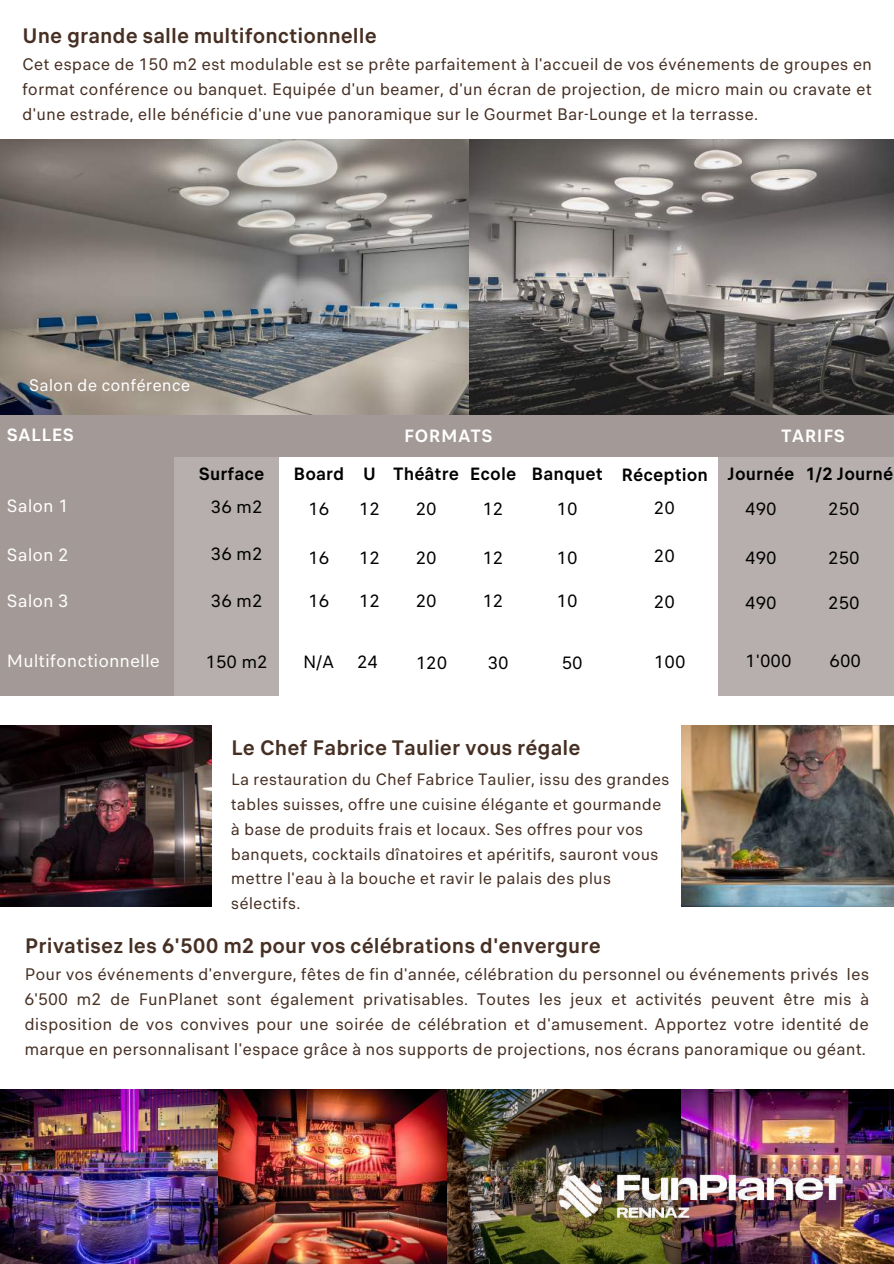
<style>
.page{position:relative;width:894px;height:1264px;background:#fff}
.page>*{position:absolute;margin:0;border:0;box-sizing:border-box;transform-origin:0 0}
.t1{font:700 22.5px "Finder";color:#462f23}
.t2{font:19.05px "Finder";color:#000}
.t3{font:700 19.05px "Finder";color:#000}
.t4{font:19.05px "Finder";color:#fff}
.t5{font:700 19.05px "Finder";color:#fff}
.t6{font:18px/24.8px "Finder";color:#462f23;text-align:justify}
.t7{font:18px "Finder";color:#fff}
.t8{font:17.7px/24.8px "Finder";color:#462f23}
</style>
<div class="page">
<div style="left:173px;top:441px;width:106px;height:255px;background:#b6afad"></div>
<div style="left:0;top:485px;width:173px;height:47px;background:#a39a97"></div>
<div style="left:0;top:532px;width:173px;height:47px;background:#a39a97"></div>
<div style="left:0;top:579px;width:173px;height:48px;background:#a39a97"></div>
<div style="left:0;top:626px;width:173px;height:70px;background:#a39a97"></div>
<div style="left:717px;top:441px;width:176px;height:255px;background:#b6afad"></div>
<div style="left:715px;top:414px;width:178px;height:43px;background:#a39a97"></div>
<div style="left:173px;top:414px;width:542px;height:43px;background:#a39a97"></div>
<div style="left:0;top:414px;width:173px;height:72px;background:#a39a97"></div>
<img style="left:0;top:726px;width:212px;height:180px">
<img style="left:681px;top:726px;width:212px;height:180px">
<img style="left:0;top:1089px;width:219px;height:174px">
<img style="left:219px;top:1089px;width:228px;height:174px">
<img style="left:680px;top:1089px;width:213px;height:174px">
<img style="left:447px;top:1089px;width:233px;height:174px">
<img style="left:468px;top:140px;width:425px;height:274px">
<img style="left:0;top:140px;width:468px;height:274px">
<img style="left:509px;top:1122px;width:381px;height:140px">
<p class="t1" style="left:22px;top:21px;width:356px">Une grande salle multifonctionnelle</p>
<p class="t6" style="left:22px;top:52px;width:851px">Cet espace de 150 m2 est modulable est se prête parfaitement à l'accueil de vos événements de groupes en format conférence ou banquet. Equipée d'un beamer, d'un écran de projection, de micro main ou cravate et d'une estrade, elle bénéficie d'une vue panoramique sur le Gourmet Bar-Lounge et la terrasse.</p>
<p class="t7" style="left:29px;top:373px;width:163px">Salon de conférence</p>
<p class="t5" style="left:7px;top:422px;width:69px">SALLES</p>
<p class="t5" style="left:404px;top:423px;width:90px">FORMATS</p>
<p class="t5" style="left:781px;top:423px;width:65px">TARIFS</p>
<p class="t4" style="left:7px;top:493px;width:64px">Salon 1</p>
<p class="t4" style="left:7px;top:542px;width:64px">Salon 2</p>
<p class="t4" style="left:7px;top:588px;width:64px">Salon 3</p>
<p class="t4" style="left:7px;top:648px;width:155px">Multifonctionnelle</p>
<p class="t3" style="left:198px;top:461px;width:67px">Surface</p>
<p class="t3" style="left:293px;top:461px;width:84px">Board U</p>
<p class="t2" style="left:359px;top:495px;width:23px">12</p>
<p class="t2" style="left:359px;top:545px;width:23px">12</p>
<p class="t2" style="left:359px;top:588px;width:23px">12</p>
<p class="t2" style="left:211px;top:494px;width:53px">36 m2</p>
<p class="t2" style="left:211px;top:541px;width:53px">36 m2</p>
<p class="t2" style="left:211px;top:588px;width:53px">36 m2</p>
<p class="t2" style="left:308px;top:495px;width:23px">16</p>
<p class="t2" style="left:308px;top:545px;width:23px">16</p>
<p class="t2" style="left:308px;top:588px;width:23px">16</p>
<p class="t3" style="left:393px;top:461px;width:67px">Théâtre</p>
<p class="t2" style="left:415px;top:495px;width:23px">20</p>
<p class="t2" style="left:415px;top:545px;width:23px">20</p>
<p class="t2" style="left:415px;top:588px;width:23px">20</p>
<p class="t3" style="left:469px;top:461px;width:48px">Ecole</p>
<p class="t2" style="left:482px;top:496px;width:23px">12</p>
<p class="t2" style="left:482px;top:545px;width:23px">12</p>
<p class="t2" style="left:482px;top:588px;width:23px">12</p>
<p class="t3" style="left:531px;top:461px;width:73px">Banquet</p>
<p class="t2" style="left:556px;top:496px;width:23px">10</p>
<p class="t2" style="left:556px;top:545px;width:23px">10</p>
<p class="t2" style="left:556px;top:588px;width:23px">10</p>
<p class="t2" style="left:205px;top:649px;width:64px">150 m2</p>
<p class="t2" style="left:303px;top:649px;width:33px">N/A</p>
<p class="t2" style="left:357px;top:649px;width:23px">24</p>
<p class="t2" style="left:415px;top:650px;width:33px">120</p>
<p class="t2" style="left:487px;top:650px;width:23px">30</p>
<p class="t2" style="left:561px;top:650px;width:23px">50</p>
<p class="t3" style="left:621px;top:462px;width:88px">Réception</p>
<p class="t2" style="left:653px;top:495px;width:23px">20</p>
<p class="t2" style="left:653px;top:543px;width:23px">20</p>
<p class="t2" style="left:653px;top:589px;width:23px">20</p>
<p class="t2" style="left:653px;top:649px;width:33px">100</p>
<p class="t3" style="left:727px;top:461px;width:167px">Journée 1/2 Journé</p>
<p class="t2" style="left:745px;top:496px;width:33px">490</p>
<p class="t2" style="left:745px;top:545px;width:33px">490</p>
<p class="t2" style="left:745px;top:590px;width:33px">490</p>
<p class="t2" style="left:745px;top:648px;width:48px">1'000</p>
<p class="t2" style="left:827px;top:496px;width:33px">250</p>
<p class="t2" style="left:827px;top:545px;width:33px">250</p>
<p class="t2" style="left:827px;top:590px;width:33px">250</p>
<p class="t2" style="left:829px;top:648px;width:33px">600</p>
<p class="t1" style="left:231px;top:732px;width:351px">Le Chef Fabrice Taulier vous régale</p>
<p class="t8" style="left:231px;top:767px;width:440px">La restauration du Chef Fabrice Taulier, issu des grandes tables suisses, offre une cuisine élégante et gourmande à base de produits frais et locaux. Ses offres pour vos banquets, cocktails dînatoires et apéritifs, sauront vous mettre l'eau à la bouche et ravir le palais des plus sélectifs.</p>
<p class="t1" style="left:24px;top:931px;width:577px">Privatisez les 6'500 m2 pour vos célébrations d'envergure</p>
<p class="t6" style="left:24px;top:962px;width:846px">Pour vos événements d'envergure, fêtes de fin d'année, célébration du personnel ou événements privés les 6'500 m2 de FunPlanet sont également privatisables. Toutes les jeux et activités peuvent être mis à disposition de vos convives pour une soirée de célébration et d'amusement. Apportez votre identité de marque en personnalisant l'espace grâce à nos supports de projections, nos écrans panoramique ou géant.</p>
</div>
